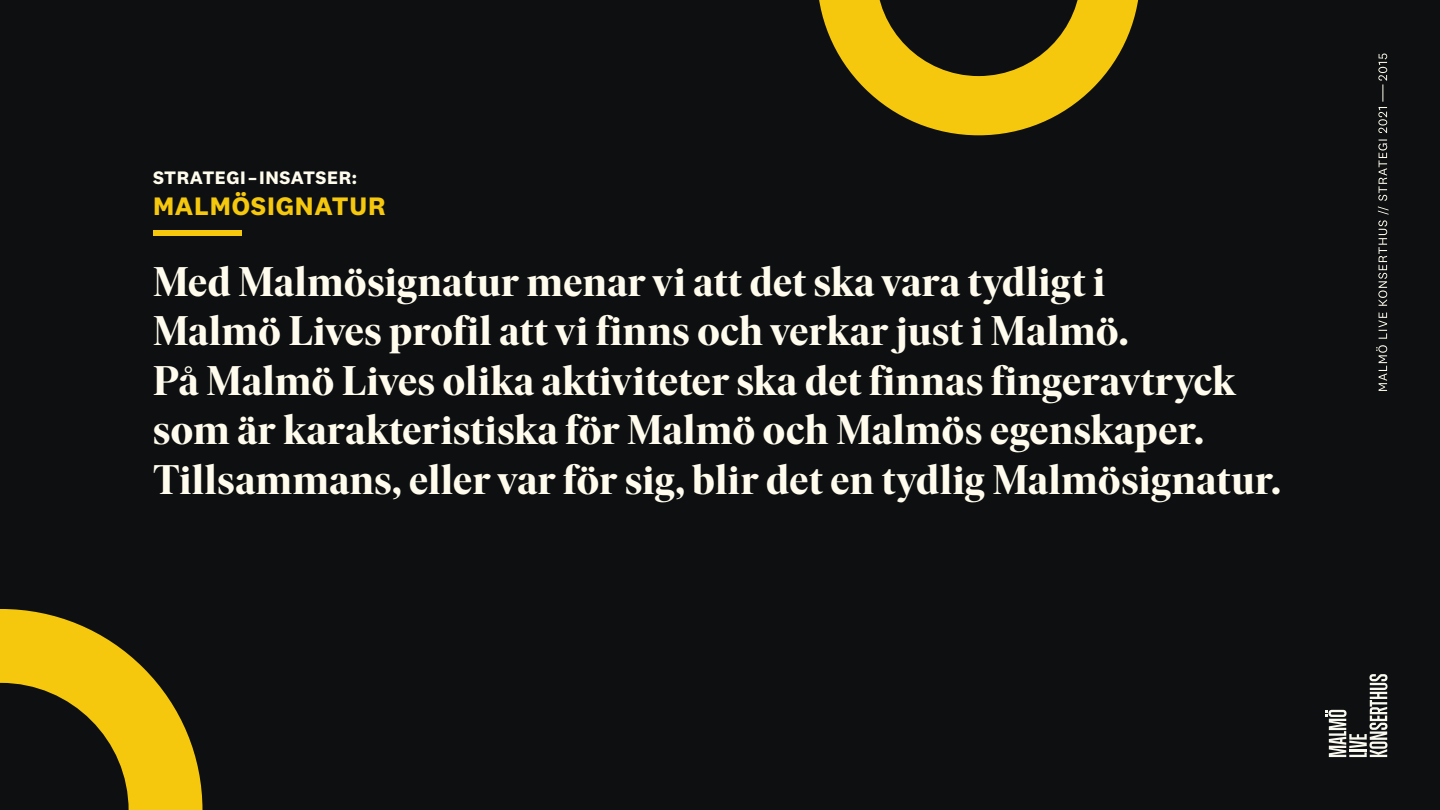
<style>
.page{position:relative;width:1440px;height:810px;background:#0d0f10}
.page>*{position:absolute;margin:0;border:0;box-sizing:border-box;transform-origin:0 0}
.t1{font:700 41.25px/49.5px "Ivar Display";letter-spacing:.015em;color:#fffcee}
.t2{font:700 26.25px "National 2";letter-spacing:.03em;color:#f5c70d}
.t3{font:700 18.75px "National 2";letter-spacing:.03em;color:#fffcee}
</style>
<div class="page">
<svg style="left:1326px;top:674px;width:62px;height:83px"></svg>
<svg style="left:1376px;top:54px;width:13px;height:337px"></svg>
<svg style="left:0;top:609px;width:203px;height:201px"></svg>
<svg style="left:819px;top:0;width:320px;height:135px"></svg>
<div style="left:153px;top:230px;width:89px;height:6px;background:#f5c70d"></div>
<p class="t3" style="left:153px;top:166px;width:206px">STRATEGI – INSATSER:</p>
<p class="t2" style="left:153px;top:190px;width:234px">MALMÖSIGNATUR</p>
<p class="t1" style="left:153px;top:257px;width:1129px">Med Malmösignatur menar vi att det ska vara tydligt i<br>Malmö Lives profil att vi finns och verkar just i Malmö.<br>På Malmö Lives olika aktiviteter ska det finnas fingeravtryck som är karakteristiska för Malmö och Malmös egenskaper.<br>Tillsammans, eller var för sig, blir det en tydlig Malmösignatur.</p>
</div>
